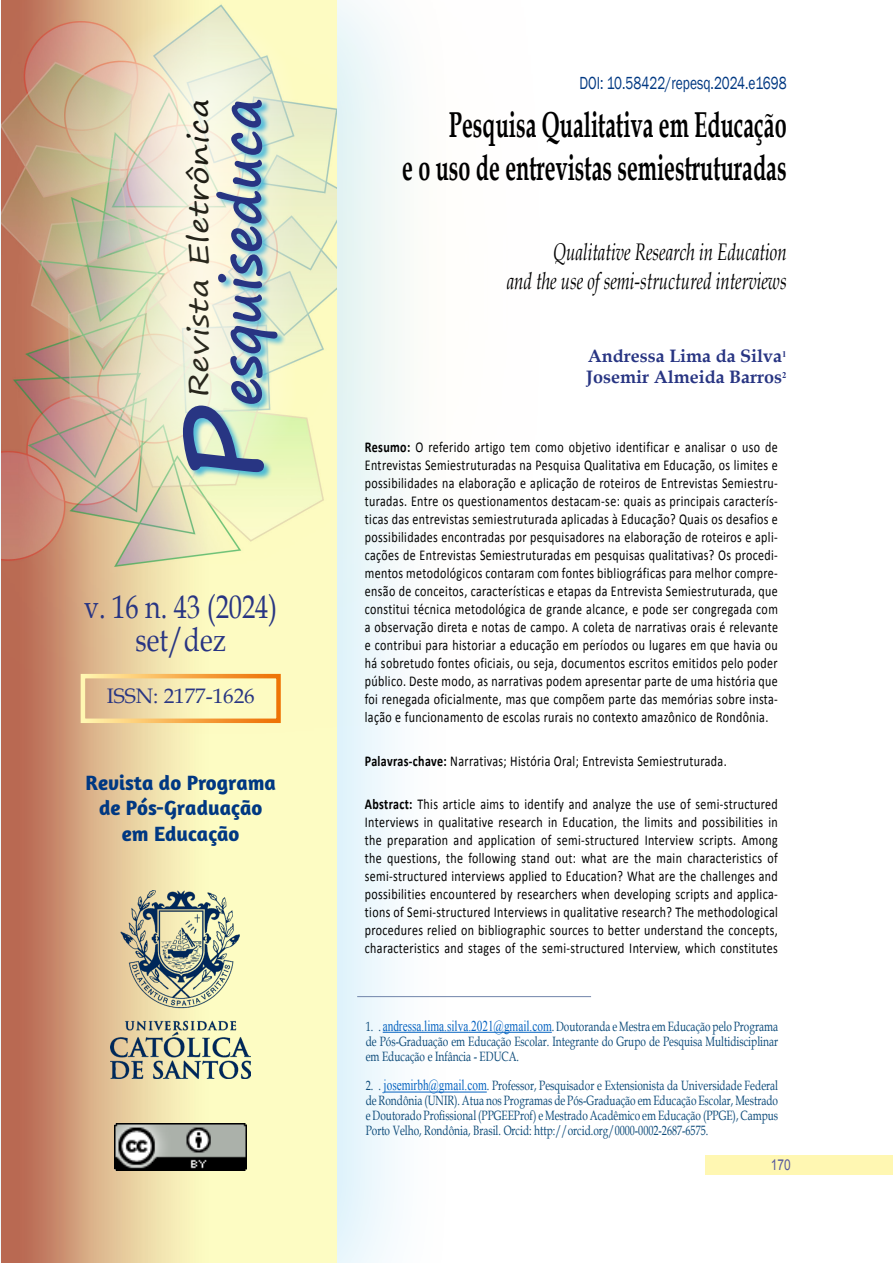
<style>
.page{position:relative;width:893px;height:1263px;background:#fff}
.page>*{position:absolute;margin:0;border:0;box-sizing:border-box;transform-origin:0 0}
.t1{font:700 54px "Segoe Print";color:#283583}
.t2{font:700 36px/43.2px "Book Antiqua";color:#000;text-align:right;scale:.6 1}
.t3{font:33px/33px "Book Antiqua";color:#283583;text-align:center;scale:.8 1}
.t4{font:27px "Segoe Print";color:#000;scale:1.22 1}
.t5{font:italic 24px/28.8px "Book Antiqua";color:#000;text-align:right;scale:.7 1}
.t6{font:700 21px/25.2px "Amaranth";color:#003882;text-align:center}
.t7{font:21px "Book Antiqua";color:#283583}
.t8{font:700 18px/21.6px "Book Antiqua";color:#283583}
.t9{font:18px "Franklin Gothic";color:#003882;scale:.75 1}
.t10{font:15px/18px "Calibri";letter-spacing:.03em;color:#000;text-align:justify;scale:.8 1}
.t11{font:15px "Arial";color:#585a9d;scale:.8 1}
.t12{font:13.5px/15px "Book Antiqua";color:#0d4b7a;text-align:justify;scale:.75 1}
.s1{font-size:108px}
.s2{font-weight:700}
.s3{font-family:"Times New Roman";font-size:15px;color:#0563c1}
</style>
<div class="page">
<div style="left:0;top:0;width:460px;height:1263px;background:#009fe3;opacity:.21"></div>
<img style="left:1px;top:734px;width:336px;height:529px">
<img style="left:110px;top:891px;width:141px;height:187px">
<img style="left:115px;top:1124px;width:132px;height:46px">
<img style="left:0;top:0;width:460px;height:734px">
<div style="left:706px;top:1155px;width:187px;height:19px;background:#fff7b2"></div>
<hr style="left:357px;top:996px;width:234px;height:1px;background:#7185aa">
<hr style="left:383px;top:1032px;width:169px;height:1px;background:#0563c1">
<hr style="left:384px;top:1092px;width:103px;height:1px;background:#0563c1">
<h1 class="t1" style="left:192px;top:482px;width:386px;rotate:-90deg"><span class="s1">P</span>esquiseduca</h1>
<h3 class="t4" style="left:174px;top:396px;width:245px;rotate:-90deg">Revista Eletrônica</h3>
<h3 class="t3" style="left:84px;top:590px;width:243px">v. 16 n. 43 (2024) set/dez</h3>
<h3 class="t7" style="left:107px;top:681px;width:150px">ISSN: 2177-1626</h3>
<h3 class="t6" style="left:85px;top:770px;width:192px">Revista do Programa de Pós-Graduação em Educação</h3>
<p class="t9" style="left:579px;top:72px;width:278px">DOI: 10.58422/repesq.2024.e1698</p>
<h2 class="t2" style="left:402px;top:103px;width:642px">Pesquisa Qualitativa em Educação<br>e o uso de entrevistas semiestruturadas</h2>
<h3 class="t5" style="left:507px;top:237px;width:401px">Qualitative Research in Education<br>and the use of semi-structured interviews</h3>
<p class="t8" style="left:586px;top:345px;width:202px">Andressa Lima da Silva<sup>1<br></sup>Josemir Almeida Barros<sup>2</sup></p>
<p class="t10" style="left:365px;top:438px;width:518px"><span class="s2">Resumo:</span> O referido artigo tem como objetivo identificar e analisar o uso de Entrevistas Semiestruturadas na Pesquisa Qualitativa em Educação, os limites e possibilidades na elaboração e aplicação de roteiros de Entrevistas Semiestru&shy;turadas. Entre os questionamentos destacam-se: quais as principais caracterís&shy;ticas das entrevistas semiestruturada aplicadas à Educação? Quais os desafios e possibilidades encontradas por pesquisadores na elaboração de roteiros e apli&shy;cações de Entrevistas Semiestruturadas em pesquisas qualitativas? Os procedi&shy;mentos metodológicos contaram com fontes bibliográficas para melhor compre&shy;ensão de conceitos, características e etapas da Entrevista Semiestruturada, que constitui técnica metodológica de grande alcance, e pode ser congregada com a observação direta e notas de campo. A coleta de narrativas orais é relevante e contribui para historiar a educação em períodos ou lugares em que havia ou há sobretudo fontes oficiais, ou seja, documentos escritos emitidos pelo poder público. Deste modo, as narrativas podem apresentar parte de uma história que foi renegada oficialmente, mas que compõem parte das memórias sobre insta&shy;lação e funcionamento de escolas rurais no contexto amazônico de Rondônia.</p>
<p class="t10" style="left:365px;top:751px;width:454px"><span class="s2">Palavras-chave:</span> Narrativas; História Oral; Entrevista Semiestruturada.</p>
<p class="t10" style="left:365px;top:795px;width:518px"><span class="s2">Abstract:</span> This article aims to identify and analyze the use of semi-structured Interviews in qualitative research in Education, the limits and possibilities in the preparation and application of semi-structured Interview scripts. Among the questions, the following stand out: what are the main characteristics of semi-structured interviews applied to Education? What are the challenges and possibilities encountered by researchers when developing scripts and applica&shy;tions of Semi-structured Interviews in qualitative research? The methodological procedures relied on bibliographic sources to better understand the concepts, characteristics and stages of the semi-structured Interview, which constitutes</p>
<p class="t12" style="left:366px;top:1018px;width:551px">1. . <span class="s3">andressa.lima.silva.2021@gmail.com</span>. Doutoranda e Mestra em Educação pelo Programa de Pós-Graduação em Educação Escolar. Integrante do Grupo de Pesquisa Multidisciplinar em Educação e Infância - EDUCA.</p>
<p class="t12" style="left:366px;top:1078px;width:551px">2. . <span class="s3">josemirbh@gmail.com</span>. Professor, Pesquisador e Extensionista da Universidade Federal de Rondônia (UNIR). Atua nos Programas de Pós-Graduação em Educação Escolar, Mestrado e Doutorado Profissional (PPGEEProf) e Mestrado Acadêmico em Educação (PPGE), Campus Porto Velho, Rondônia, Brasil. Orcid: http://orcid.org/0000-0002-2687-6575.</p>
<p class="t11" style="left:771px;top:1155px;width:27px">170</p>
</div>
